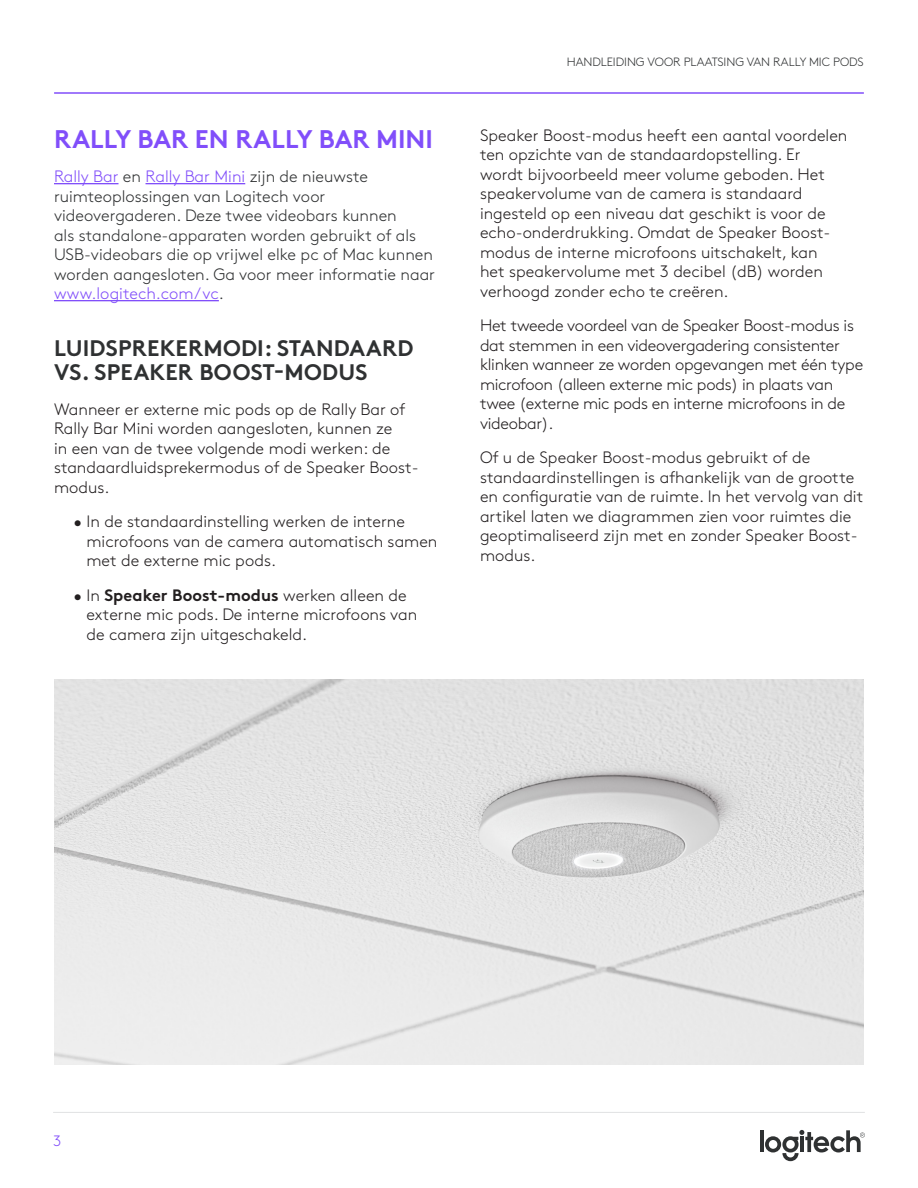
<style>
.page{position:relative;width:918px;height:1188px;background:#fff}
.page>*{position:absolute;margin:0;border:0;box-sizing:border-box;transform-origin:0 0}
.Body{font:700 25.5px "Brown Pro";color:#814efa}
.Body-2{font:700 22.5px/24px "Brown Pro";letter-spacing:.01em;color:#2f3132}
.Body-3{font:300 16.5px/19.5px "Brown Pro";color:#231f20}
.Body-4{font:300 16.5px/19.5px "Brown Pro";color:#2f3132}
.Body-5{font:300 16.5px/19.5px "Brown Pro";letter-spacing:-.02em;color:#231f20}
.t1{font:300 15px "Brown Pro";color:#814efa}
.t2{font:300 12px "Brown Pro";letter-spacing:-.005em;color:#2f3132}
.s1{color:#814efa}
.s2{font-weight:700}
</style>
<div class="page">
<hr style="left:760px;top:1130px;width:4px;height:22px;background:#2f3132">
<svg style="left:765px;top:1130px;width:100px;height:31px"></svg>
<hr style="left:800px;top:1137px;width:4px;height:15px;background:#2f3132">
<hr style="left:53px;top:1112px;width:812px;height:1px;background:#e1e2e3">
<hr style="left:54px;top:92px;width:810px;height:2px;background:#814efa">
<hr style="left:54px;top:183px;width:65px;height:1px;background:#814efa">
<hr style="left:146px;top:183px;width:99px;height:1px;background:#814efa">
<hr style="left:54px;top:300px;width:165px;height:1px;background:#814efa">
<img style="left:54px;top:680px;width:810px;height:385px">
<p class="Body" style="left:54px;top:118px;width:380px">RALLY BAR EN RALLY BAR MINI</p>
<p class="Body-4" style="left:54px;top:165px;width:383px"><span class="s1">Rally Bar</span> en <span class="s1">Rally Bar Mini</span> zijn de nieuwste ruimteoplossingen van Logitech voor videovergaderen. Deze twee videobars kunnen<br>als standalone-apparaten worden gebruikt of als USB-videobars die op vrijwel elke pc of Mac kunnen worden aangesloten. Ga voor meer informatie naar <span class="s1">www.logitech.com/vc</span>.</p>
<p class="Body-2" style="left:54px;top:334px;width:361px">LUIDSPREKERMODI: STANDAARD<br>VS. SPEAKER BOOST-MODUS</p>
<p class="Body-3" style="left:54px;top:398px;width:366px">Wanneer er externe mic pods op de Rally Bar of Rally Bar Mini worden aangesloten, kunnen ze<br>in een van de twee volgende modi werken: de standaardluidsprekermodus of de Speaker Boost&shy;modus.</p>
<p class="Body-3" style="left:87px;top:510px;width:352px;text-indent:-13px">• In de standaardinstelling werken de interne microfoons van de camera automatisch samen met de externe mic pods.</p>
<p class="Body-3" style="left:87px;top:584px;width:332px;text-indent:-13px">• In <span class="s2">Speaker Boost-modus</span> werken alleen de externe mic pods. De interne microfoons van de camera zijn uitgeschakeld.</p>
<h6 class="t2" style="left:567px;top:53px;width:299px">HANDLEIDING VOOR PLAATSING VAN RALLY MIC PODS</h6>
<p class="Body-3" style="left:480px;top:124px;width:369px">Speaker Boost-modus heeft een aantal voordelen ten opzichte van de standaardopstelling. Er wordt bijvoorbeeld meer volume geboden. Het speakervolume van de camera is standaard ingesteld op een niveau dat geschikt is voor de echo-onderdrukking. Omdat de Speaker Boost&shy;modus de interne microfoons uitschakelt, kan<br>het speakervolume met 3 decibel (dB) worden verhoogd zonder echo te creëren.</p>
<p class="Body-5" style="left:480px;top:315px;width:385px">Het tweede voordeel van de Speaker Boost-modus is dat stemmen in een videovergadering consistenter klinken wanneer ze worden opgevangen met één type microfoon (alleen externe mic pods) in plaats van twee (externe mic pods en interne microfoons in de videobar).</p>
<p class="Body-3" style="left:480px;top:447px;width:385px">Of u de Speaker Boost-modus gebruikt of de standaardinstellingen is afhankelijk van de grootte en configuratie van de ruimte. In het vervolg van dit artikel laten we diagrammen zien voor ruimtes die geoptimaliseerd zijn met en zonder Speaker Boost&shy;modus.</p>
<p class="t1" style="left:53px;top:1130px;width:10px">3</p>
</div>
